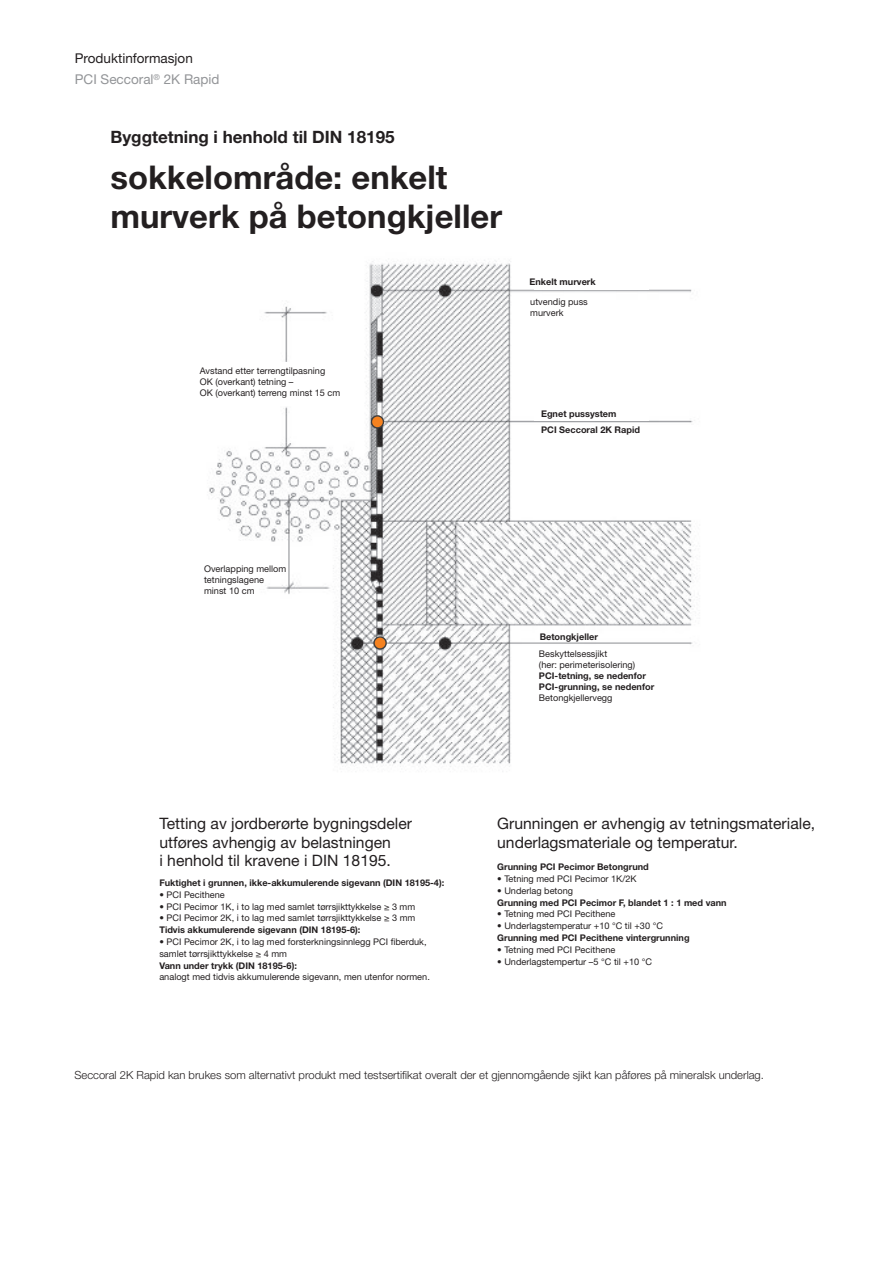
<style>
.page{position:relative;width:893px;height:1263px;background:#fff}
.page>*{position:absolute;margin:0;border:0;box-sizing:border-box;transform-origin:0 0}
.t1{font:700 32.7px/39.3px "Helvetica Neue LT Pro";color:#231f20}
.t2{font:700 17.1px "Helvetica Neue LT Pro";color:#231f20}
.t3{font:15.75px/18.9px "Helvetica Neue LT Pro";color:#231f20}
.t4{font:13.5px/21.3px "Helvetica Neue LT Pro";color:#231f20}
.t5{font:300 11.25px "Helvetica Neue LT Pro";color:#231f20}
.t6{font:9.15px/10.9px "Helvetica Neue LT Pro";color:#231f20}
.t7{font:700 9.15px/15.6px "Helvetica Neue LT Pro";color:#231f20}
.s1{color:#939598}
</style>
<div class="page">
<img style="left:209px;top:260px;width:486px;height:512px">
<svg style="left:374px;top:637px;width:12px;height:12px"></svg>
<div style="left:373px;top:636px;width:14px;height:14px;border:1px solid #3e3e3f;border-radius:50%"></div>
<div style="left:371px;top:416px;width:12px;height:12px;background:#f58220;border-radius:50%"></div>
<div style="left:371px;top:415px;width:13px;height:13px;border:1px solid #3e3e3f;border-radius:50%"></div>
<div style="left:184px;top:362px;width:159px;height:44px;background:#fff"></div>
<div style="left:185px;top:541px;width:84px;height:42px;background:#fff"></div>
<div style="left:534px;top:274px;width:115px;height:15px;background:#fff"></div>
<div style="left:532px;top:297px;width:65px;height:26px;background:#fff"></div>
<div style="left:535px;top:404px;width:114px;height:17px;background:#fff"></div>
<div style="left:535px;top:426px;width:113px;height:12px;background:#fff"></div>
<div style="left:535px;top:630px;width:56px;height:12px;background:#fff"></div>
<div style="left:536px;top:649px;width:114px;height:66px;background:#fff"></div>
<h3 class="t4" style="left:75px;top:49px;width:146px">Produktinformasjon<br><span class="s1">PCI Seccoral</span><sup>®</sup> <span class="s1">2K Rapid</span></h3>
<h2 class="t2" style="left:110px;top:131px;width:286px">Byggtetning i henhold til DIN 18195</h2>
<h1 class="t1" style="left:110px;top:161px;width:393px">sokkelområde: enkelt murverk på betongkjeller</h1>
<p class="t6" style="left:200px;top:366px;width:142px">Avstand etter terrengtilpasning<br>OK (overkant) tetning –<br>OK (overkant) terreng minst 15 cm</p>
<p class="t7" style="left:530px;top:274px;width:68px">Enkelt murverk</p>
<p class="t6" style="left:530px;top:297px;width:59px">utvendig puss murverk</p>
<p class="t7" style="left:541px;top:407px;width:100px">Egnet pussystem<br>PCI Seccoral 2K Rapid</p>
<p class="t6" style="left:204px;top:564px;width:84px">Overlapping mellom tetningslagene minst 10 cm</p>
<p class="t7" style="left:540px;top:629px;width:60px">Betongkjeller</p>
<p class="t6" style="left:539px;top:649px;width:98px">Beskyttelsessjikt<br>(her: perimeterisolering)</p>
<p class="t7" style="left:539px;top:671px;width:117px;line-height:10.9px">PCI-tetning, se nedenfor<br>PCI-grunning, se nedenfor</p>
<p class="t6" style="left:539px;top:693px;width:75px">Betongkjellervegg</p>
<h3 class="t3" style="left:159px;top:815px;width:254px">Tetting av jordberørte bygningsdeler utføres avhengig av belastningen<br>i henhold til kravene i DIN 18195.</h3>
<p class="t7" style="left:159px;top:876px;width:286px">Fuktighet i grunnen, ikke-akkumulerende sigevann (DIN 18195-4):</p>
<p class="t6" style="left:159px;top:890px;width:67px">• PCI Pecithene</p>
<p class="t6" style="left:159px;top:902px;width:257px">• PCI Pecimor 1K, i to lag med samlet tørrsjikttykkelse ≥ 3 mm</p>
<p class="t6" style="left:159px;top:913px;width:257px">• PCI Pecimor 2K, i to lag med samlet tørrsjikttykkelse ≥ 3 mm</p>
<p class="t7" style="left:159px;top:923px;width:203px">Tidvis akkumulerende sigevann (DIN 18195-6):</p>
<p class="t6" style="left:159px;top:937px;width:269px;line-height:11.9px">• PCI Pecimor 2K, i to lag med forsterkningsinnlegg PCI fiberduk, samlet tørrsjikttykkelse ≥ 4 mm</p>
<p class="t7" style="left:159px;top:958px;width:139px">Vann under trykk (DIN 18195-6):</p>
<p class="t6" style="left:159px;top:972px;width:272px">analogt med tidvis akkumulerende sigevann, men utenfor normen.</p>
<h3 class="t3" style="left:497px;top:815px;width:319px">Grunningen er avhengig av tetningsmateriale, underlagsmateriale og temperatur.</h3>
<p class="t7" style="left:497px;top:860px;width:153px">Grunning PCI Pecimor Betongrund</p>
<p class="t6" style="left:497px;top:874px;width:141px">• Tetning med PCI Pecimor 1K/2K</p>
<p class="t6" style="left:497px;top:886px;width:77px">• Underlag betong</p>
<p class="t7" style="left:497px;top:895px;width:231px">Grunning med PCI Pecimor F, blandet 1 : 1 med vann</p>
<p class="t6" style="left:497px;top:910px;width:120px">• Tetning med PCI Pecithene</p>
<p class="t6" style="left:497px;top:921px;width:167px">• Underlagstemperatur +10 °C til +30 °C</p>
<p class="t7" style="left:497px;top:931px;width:194px">Grunning med PCI Pecithene vintergrunning</p>
<p class="t6" style="left:497px;top:945px;width:120px">• Tetning med PCI Pecithene</p>
<p class="t6" style="left:497px;top:957px;width:156px">• Underlagstempertur –5 °C til +10 °C</p>
<p class="t5" style="left:74px;top:1071px;width:691px">Seccoral 2K Rapid kan brukes som alternativt produkt med testsertifikat overalt der et gjennomgående sjikt kan påføres på mineralsk underlag.</p>
</div>
